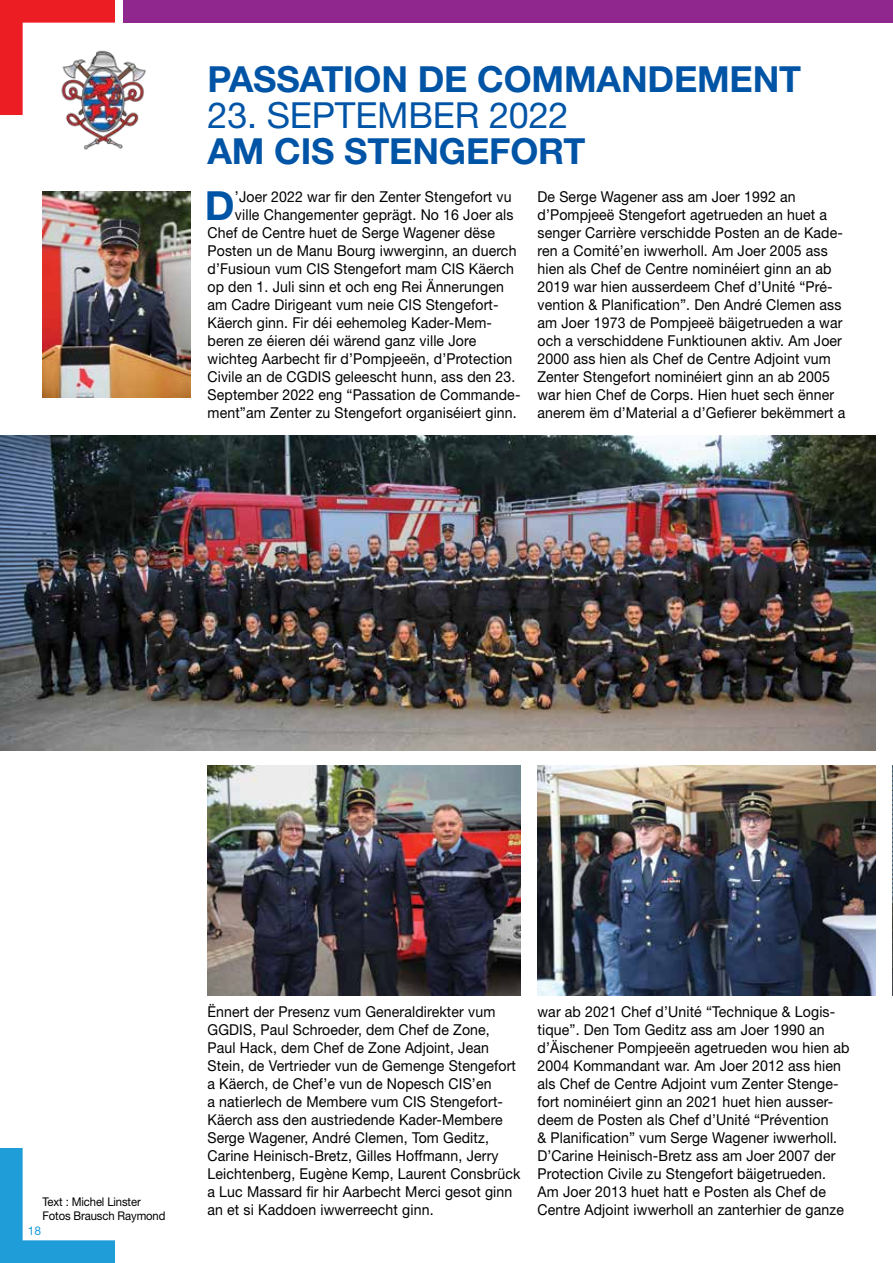
<style>
.page{position:relative;width:893px;height:1263px;background:#fff}
.page>*{position:absolute;margin:0;border:0;box-sizing:border-box;transform-origin:0 0}
.t1{font:700 40.2px "Helvetica Neue LT Std";color:#0054a6}
.t2{font:700 36px "Helvetica Neue LT Std";letter-spacing:-.005em;color:#0054a6}
.t3{font:36px "Helvetica Neue LT Std";letter-spacing:-.005em;color:#0054a6}
.t4{font:15px/18px "Helvetica Neue LT Std";letter-spacing:.01em;color:#000;scale:.94 1}
.t5{font:12px/14.4px "Helvetica Neue LT Std";letter-spacing:-.01em;color:#000;scale:.94 1}
.t6{font:12px "Helvetica Neue LT Std";color:#1e9dd8}
</style>
<div class="page">
<img style="left:65px;top:59px;width:81px;height:91px">
<img style="left:892px;top:765px;width:1px;height:230px">
<img style="left:0;top:435px;width:876px;height:315px">
<img style="left:43px;top:191px;width:147px;height:207px">
<img style="left:537px;top:765px;width:338px;height:230px">
<img style="left:207px;top:765px;width:313px;height:230px">
<div style="left:123px;top:0;width:770px;height:23px;background:#90278f"></div>
<svg style="left:0;top:1148px;width:115px;height:115px"></svg>
<svg style="left:0;top:0;width:115px;height:115px"></svg>
<h2 class="t2" style="left:207px;top:57px;width:595px">PASSATION DE COMMANDEMENT</h2>
<h2 class="t3" style="left:207px;top:94px;width:363px">23. SEPTEMBER 2022</h2>
<h2 class="t2" style="left:207px;top:129px;width:379px">AM CIS STENGEFORT</h2>
<h1 class="t1" style="left:205px;top:181px;width:31px">D</h1>
<p class="t4" style="left:235px;top:188px;width:296px">’Joer 2022 war fir den Zenter Stengefort vu</p>
<p class="t4" style="left:537px;top:188px;width:329px">De Serge Wagener ass am Joer 1992 an d’Pompjeeë Stengefort agetrueden an huet a senger Carrière verschidde Posten an de Kade&shy;ren a Comité’en iwwerholl. Am Joer 2005 ass hien als Chef de Centre nominéiert ginn an ab 2019 war hien ausserdeem Chef d’Unité “Pré&shy;vention &amp; Planification”. Den André Clemen ass am Joer 1973 de Pompjeeë bäigetrueden a war och a verschiddene Funktiounen aktiv. Am Joer 2000 ass hien als Chef de Centre Adjoint vum Zenter Stengefort nominéiert ginn an ab 2005 war hien Chef de Corps. Hien huet sech ënner anerem ëm d’Material a d’Gefierer bekëmmert a</p>
<p class="t4" style="left:235px;top:206px;width:298px">ville Changementer geprägt. No 16 Joer als</p>
<p class="t4" style="left:207px;top:224px;width:307px">Chef de Centre huet de Serge Wagener dëse</p>
<p class="t4" style="left:207px;top:242px;width:330px">Posten un de Manu Bourg iwwerginn, an duerch</p>
<p class="t4" style="left:207px;top:260px;width:328px">d’Fusioun vum CIS Stengefort mam CIS Käerch</p>
<p class="t4" style="left:207px;top:278px;width:317px">op den 1. Juli sinn et och eng Rei Ännerungen</p>
<p class="t4" style="left:207px;top:296px;width:311px">am Cadre Dirigeant vum neie CIS Stengefort-</p>
<p class="t4" style="left:207px;top:314px;width:304px">Käerch ginn. Fir déi eehemoleg Kader-Mem-</p>
<p class="t4" style="left:207px;top:332px;width:287px">beren ze éieren déi wärend ganz ville Jore</p>
<p class="t4" style="left:207px;top:350px;width:326px">wichteg Aarbecht fir d’Pompjeeën, d’Protection</p>
<p class="t4" style="left:207px;top:368px;width:329px">Civile an de CGDIS geleescht hunn, ass den 23.</p>
<p class="t4" style="left:207px;top:386px;width:334px">September 2022 eng “Passation de Commande-</p>
<p class="t4" style="left:207px;top:404px;width:331px">ment”am Zenter zu Stengefort organiséiert ginn.</p>
<p class="t5" style="left:43px;top:1194px;width:132px">Text : Michel Linster<br>Fotos Brausch Raymond</p>
<p class="t6" style="left:28px;top:1223px;width:15px">18</p>
<p class="t4" style="left:207px;top:1002px;width:334px">Ënnert der Presenz vum Generaldirekter vum GGDIS, Paul Schroeder, dem Chef de Zone, Paul Hack, dem Chef de Zone Adjoint, Jean Stein, de Vertrieder vun de Gemenge Stengefort a Käerch, de Chef’e vun de Nopesch CIS’en<br>a natierlech de Membere vum CIS Stengefort-Käerch ass den austriedende Kader-Membere Serge Wagener, André Clemen, Tom Geditz, Carine Heinisch-Bretz, Gilles Hoffmann, Jerry Leichtenberg, Eugène Kemp, Laurent Consbrück a Luc Massard fir hir Aarbecht Merci gesot ginn an et si Kaddoen iwwerreecht ginn.</p>
<p class="t4" style="left:537px;top:1002px;width:334px">war ab 2021 Chef d’Unité “Technique &amp; Logis&shy;tique”. Den Tom Geditz ass am Joer 1990 an d’Äischener Pompjeeën agetrueden wou hien ab 2004 Kommandant war. Am Joer 2012 ass hien als Chef de Centre Adjoint vum Zenter Stenge&shy;fort nominéiert ginn an 2021 huet hien ausser&shy;deem de Posten als Chef d’Unité “Prévention<br>&amp; Planification” vum Serge Wagener iwwerholl.<br>D’Carine Heinisch-Bretz ass am Joer 2007 der Protection Civile zu Stengefort bäigetrueden.<br>Am Joer 2013 huet hatt e Posten als Chef de Centre Adjoint iwwerholl an zanterhier de ganze</p>
</div>
